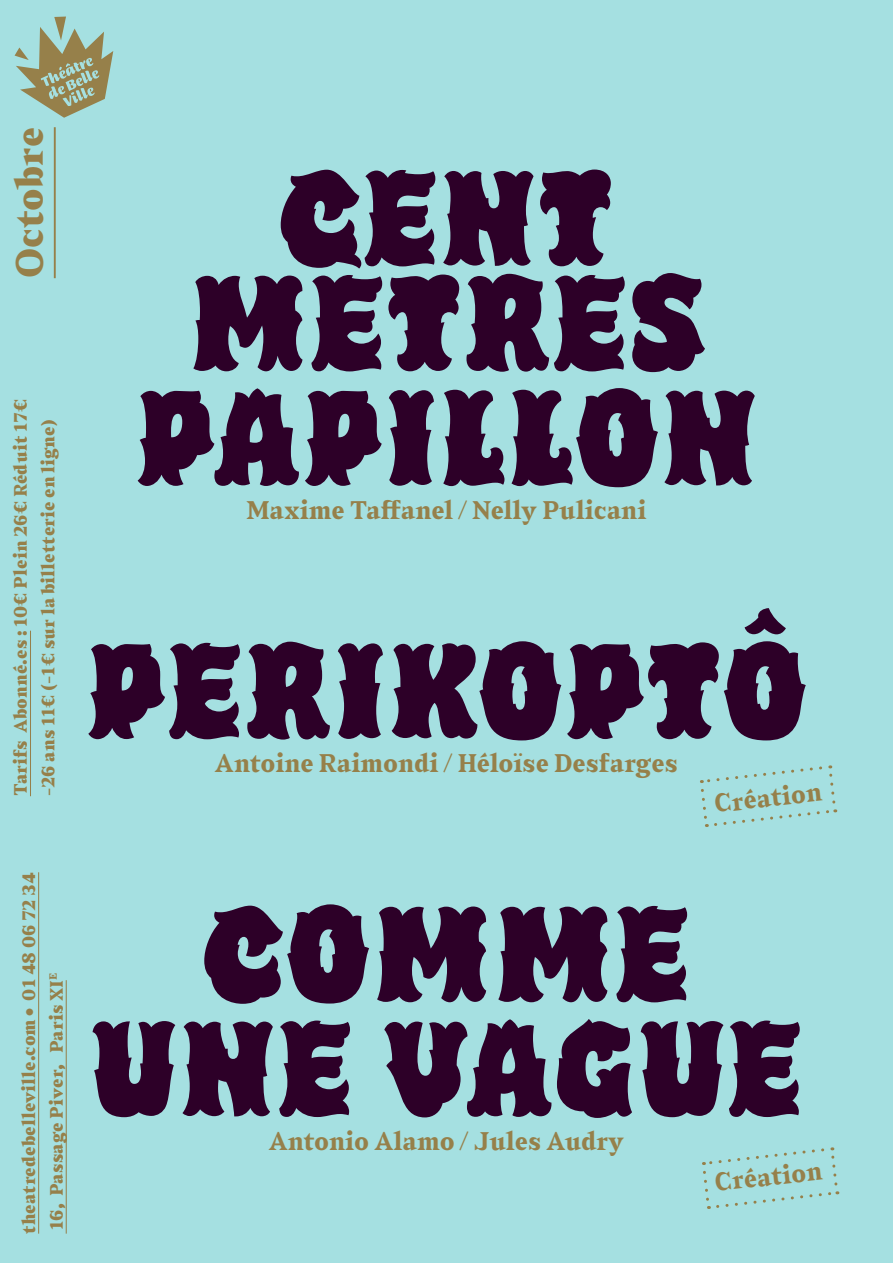
<style>
.page{position:relative;width:893px;height:1263px;background:#a5e0e1}
.page>*{position:absolute;margin:0;border:0;box-sizing:border-box;transform-origin:0 0}
.t1{font:127.5px/105px "Hobeaux Rococeaux Background";color:#2d0028;text-align:center}
.t2{font:900 37.95px "Sabre";color:#96804a}
.t3{font:700 25.5px "Sabre";letter-spacing:-.005em;color:#96804a}
.t4{font:900 18px/27.6px "Sabre";color:#96804a}
</style>
<div class="page">
<hr style="left:38px;top:872px;width:1px;height:361px;background:#96804a">
<hr style="left:66px;top:980px;width:1px;height:253px;background:#96804a">
<svg style="left:15px;top:17px;width:98px;height:101px"></svg>
<hr style="left:54px;top:127px;width:2px;height:151px;background:#96804a">
<hr style="left:30px;top:631px;width:1px;height:165px;background:#96804a">
<svg style="left:700px;top:765px;width:137px;height:62px"></svg>
<svg style="left:702px;top:1147px;width:137px;height:62px"></svg>
<p class="t2" style="left:6px;top:278px;width:152px;rotate:-90deg">Octobre</p>
<p class="t4" style="left:7px;top:796px;width:399px;rotate:-90deg">Tarifs Abonné.es : 10€ Plein 26€ Réduit 17€ -26 ans 11€ (-1€ sur la billetterie en ligne)</p>
<p class="t1" style="left:187px;top:164px;width:519px">CENT<br>MÈTRES</p>
<p class="t1" style="left:134px;top:384px;width:626px">PAPILLON</p>
<p class="t3" style="left:246px;top:494px;width:402px">Maxime Taffanel / Nelly Pulicani</p>
<p class="t1" style="left:85px;top:637px;width:725px">PERIKOPTÔ</p>
<p class="t3" style="left:215px;top:747px;width:465px">Antoine Raimondi / Héloïse Desfarges</p>
<p class="t3" style="left:713px;top:788px;width:110px;rotate:-7deg">Création</p>
<p class="t4" style="left:15px;top:1233px;width:363px;rotate:-90deg">theatredebelleville.com • 01 48 06 72 34</p>
<p class="t4" style="left:43px;top:1230px;width:259px;rotate:-90deg">16, Passage Piver, Paris XI<sup>E</sup></p>
<p class="t1" style="left:202px;top:900px;width:490px">COMME</p>
<p class="t1" style="left:89px;top:1015px;width:715px">UNE VAGUE</p>
<p class="t3" style="left:268px;top:1125px;width:357px">Antonio Alamo / Jules Audry</p>
<p class="t3" style="left:713px;top:1167px;width:110px;rotate:-7deg">Création</p>
</div>
